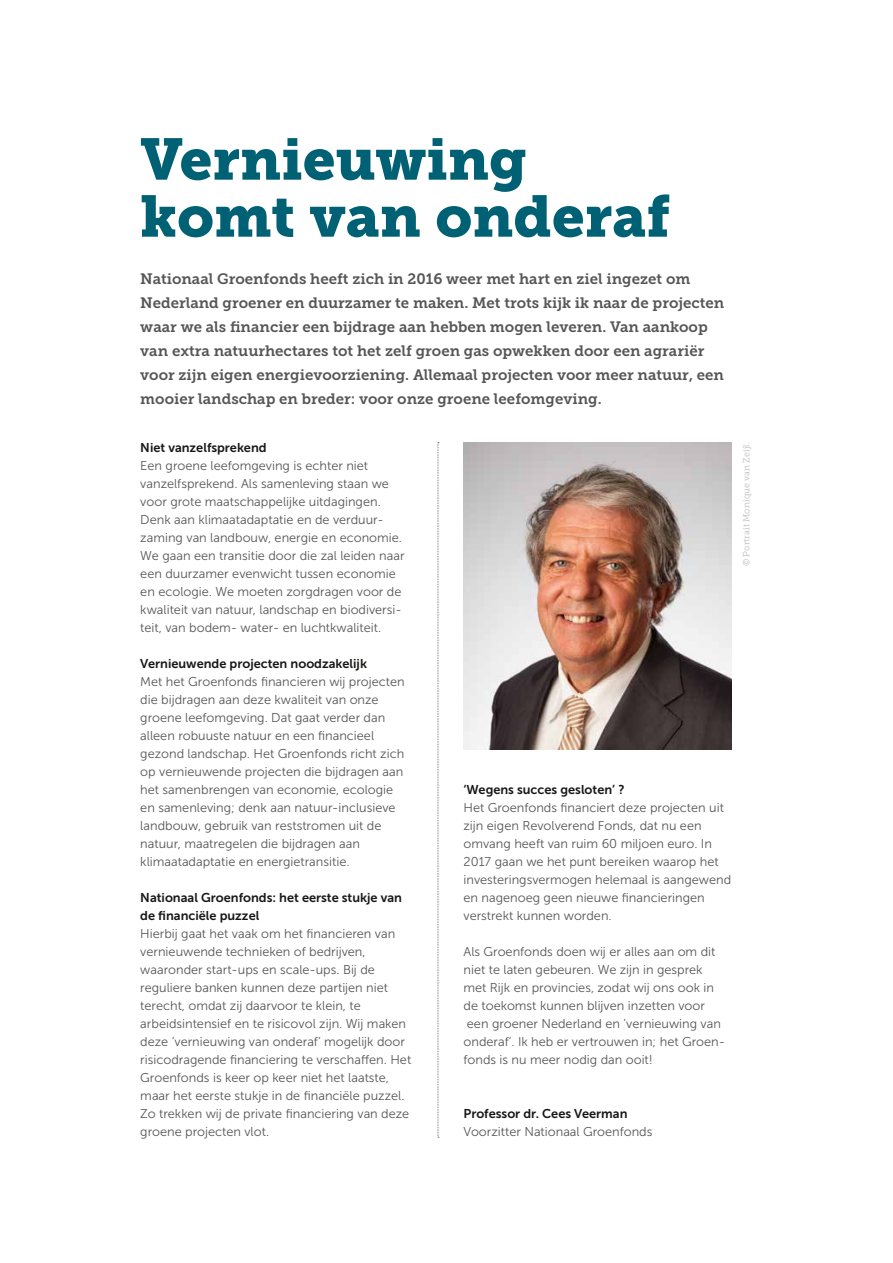
<style>
.page{position:relative;width:893px;height:1263px;background:#fff}
.page>*{position:absolute;margin:0;border:0;box-sizing:border-box;transform-origin:0 0}
.t1{font:58.2px/57px "Museo Slab 900";color:#006074}
.t2{font:15px/24px "Museo Slab 700";color:#565655}
.t3{font:12.75px/18px "Museo Sans 300";color:#565655}
.t4{font:12.75px/18px "Museo Sans 700";color:#181716}
.t5{font:9px "Museo Slab 300";color:#bbbcbc}
</style>
<div class="page">
<img style="left:463px;top:442px;width:268px;height:307px">
<svg style="left:438px;top:442px;width:1px;height:696px"></svg>
<h1 class="t1" style="left:140px;top:131px;width:531px">Vernieuwing komt van onderaf</h1>
<p class="t2" style="left:140px;top:267px;width:586px">Nationaal Groenfonds heeft zich in 2016 weer met hart en ziel ingezet om Nederland groener en duurzamer te maken. Met trots kijk ik naar de projecten waar we als financier een bijdrage aan hebben mogen leveren. Van aankoop van extra natuurhectares tot het zelf groen gas opwekken door een agrariër voor zijn eigen energievoorziening. Allemaal projecten voor meer natuur, een mooier landschap en breder: voor onze groene leefomgeving.</p>
<p class="t4" style="left:140px;top:438px;width:128px">Niet vanzelfsprekend</p>
<p class="t3" style="left:140px;top:456px;width:266px">Een groene leefomgeving is echter niet vanzelfsprekend. Als samenleving staan we voor grote maatschappelijke uitdagingen.<br>Denk aan klimaatadaptatie en de verduur&shy;zaming van landbouw, energie en economie.<br>We gaan een transitie door die zal leiden naar een duurzamer evenwicht tussen economie en ecologie. We moeten zorgdragen voor de kwaliteit van natuur, landschap en biodiversi&shy;teit, van bodem- water- en luchtkwaliteit.</p>
<p class="t4" style="left:140px;top:654px;width:228px">Vernieuwende projecten noodzakelijk</p>
<p class="t3" style="left:140px;top:673px;width:266px">Met het Groenfonds financieren wij projecten die bijdragen aan deze kwaliteit van onze groene leefomgeving. Dat gaat verder dan alleen robuuste natuur en een financieel gezond landschap. Het Groenfonds richt zich op vernieuwende projecten die bijdragen aan het samenbrengen van economie, ecologie en samenleving; denk aan natuur- inclusieve landbouw, gebruik van reststromen uit de natuur, maatregelen die bijdragen aan klimaatadaptatie en energietransitie.</p>
<p class="t4" style="left:140px;top:888px;width:263px">Nationaal Groenfonds: het eerste stukje van de financiële puzzel</p>
<p class="t3" style="left:140px;top:925px;width:272px">Hierbij gaat het vaak om het financieren van vernieuwende technieken of bedrijven, waaronder start- ups en scale- ups. Bij de reguliere banken kunnen deze partijen niet terecht, omdat zij daarvoor te klein, te arbeidsintensief en te risicovol zijn. Wij maken deze ‘vernieuwing van onderaf’ mogelijk door risicodragende financiering te verschaffen. Het Groenfonds is keer op keer niet het laatste, maar het eerste stukje in de financiële puzzel.<br>Zo trekken wij de private financiering van deze groene projecten vlot.</p>
<p class="t5" style="left:742px;top:566px;width:125px;rotate:-90deg">© Portrait Monique van Zeijl.</p>
<p class="t4" style="left:463px;top:780px;width:163px">‘Wegens succes gesloten’ ?</p>
<p class="t3" style="left:463px;top:799px;width:269px">Het Groenfonds financiert deze projecten uit zijn eigen Revolverend Fonds, dat nu een omvang heeft van ruim 60 miljoen euro. In 2017 gaan we het punt bereiken waarop het investeringsvermogen helemaal is aangewend en nagenoeg geen nieuwe financieringen verstrekt kunnen worden.</p>
<p class="t3" style="left:463px;top:943px;width:263px">Als Groenfonds doen wij er alles aan om dit niet te laten gebeuren. We zijn in gesprek met Rijk en provincies, zodat wij ons ook in de toekomst kunnen blijven inzetten voor een groener Nederland en ’vernieuwing van onderaf’. Ik heb er vertrouwen in; het Groen&shy;fonds is nu meer nodig dan ooit!</p>
<p class="t4" style="left:463px;top:1105px;width:165px">Professor dr. Cees Veerman</p>
<p class="t3" style="left:463px;top:1123px;width:190px">Voorzitter Nationaal Groenfonds</p>
</div>
